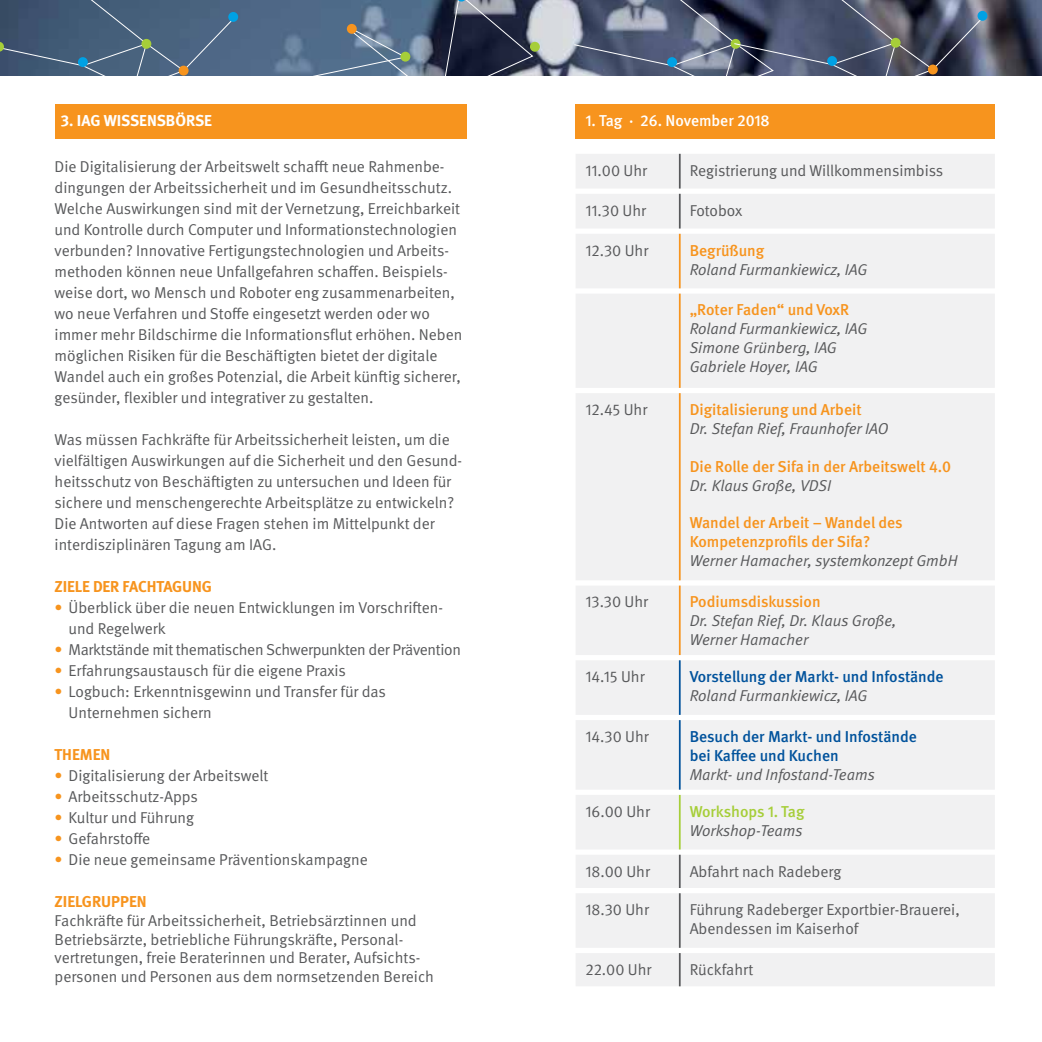
<style>
.page{position:relative;width:1042px;height:1042px;background:#fff}
.page>*{position:absolute;margin:0;border:0;box-sizing:border-box;transform-origin:0 0}
.t1{font:15.75px/21px "DGUV Meta";color:#58595b}
.t2{font:italic 15.75px/18.9px "DGUV Meta";color:#58595b}
.t3{font:500 15.75px/18.9px "DGUV Meta";color:#f7941e}
.t4{font:500 15.75px/18.9px "DGUV Meta";color:#00529c}
.t5{font:15.75px "DGUV Meta";letter-spacing:-.02em;color:#58595b}
.t6{font:700 15.75px "DGUV Meta";letter-spacing:-.01em;color:#f7941e}
.t7{font:500 15.75px "DGUV Meta";color:#fff}
.t8{font:700 15.75px "DGUV Meta";color:#fff}
.t9{font:500 15.75px "DGUV Meta";letter-spacing:-.005em;color:#a6ce39}
.s1{color:#f7941e}
</style>
<div class="page">
<hr style="left:55px;top:74px;width:411px;height:2px;background:#00529c">
<hr style="left:575px;top:74px;width:412px;height:2px;background:#00529c">
<div style="left:55px;top:104px;width:411px;height:35px;background:#f7941e"></div>
<div style="left:575px;top:104px;width:420px;height:35px;background:#f7941e"></div>
<div style="left:576px;top:154px;width:419px;height:832px;background:#f1f1f2"></div>
<hr style="left:679px;top:154px;width:1px;height:35px;background:#58595b">
<hr style="left:679px;top:194px;width:1px;height:34px;background:#58595b">
<hr style="left:679px;top:855px;width:1px;height:33px;background:#58595b">
<hr style="left:679px;top:893px;width:1px;height:55px;background:#58595b">
<hr style="left:679px;top:953px;width:1px;height:33px;background:#58595b">
<hr style="left:679px;top:234px;width:1px;height:54px;background:#f7941e">
<hr style="left:679px;top:294px;width:1px;height:94px;background:#f7941e">
<hr style="left:679px;top:393px;width:1px;height:187px;background:#f7941e">
<hr style="left:679px;top:585px;width:1px;height:70px;background:#f7941e">
<hr style="left:679px;top:660px;width:1px;height:55px;background:#00529c">
<hr style="left:679px;top:720px;width:1px;height:69px;background:#00529c">
<hr style="left:679px;top:795px;width:1px;height:54px;background:#a6ce39">
<img style="left:233px;top:0;width:809px;height:75px">
<svg style="left:304px;top:29px;width:127px;height:47px;background:#627a95"></svg>
<div style="left:347px;top:24px;width:10px;height:10px;background:#f7941e;border-radius:50%"></div>
<div style="left:228px;top:12px;width:10px;height:10px;background:#00a1e4;border-radius:50%"></div>
<div style="left:400px;top:52px;width:10px;height:10px;background:#a6ce39;border-radius:50%"></div>
<svg style="left:442px;top:0;width:91px;height:76px;background:#363b50"></svg>
<svg style="left:0;top:0;width:233px;height:76px;background:#49627c"></svg>
<div style="left:530px;top:42px;width:10px;height:10px;background:#a6ce39;border-radius:50%"></div>
<svg style="left:574px;top:0;width:408px;height:76px;background:#545b72"></svg>
<div style="left:827px;top:56px;width:10px;height:10px;background:#00a1e4;border-radius:50%"></div>
<div style="left:890px;top:38px;width:10px;height:10px;background:#a6ce39;border-radius:50%"></div>
<div style="left:977px;top:11px;width:10px;height:10px;background:#00a1e4;border-radius:50%"></div>
<div style="left:928px;top:65px;width:10px;height:9px;background:#f7941e;border-radius:50%"></div>
<p class="t8" style="left:61px;top:111px;width:153px">3. IAG WISSENSBÖRSE</p>
<p class="t1" style="left:55px;top:156px;width:409px">Die Digitalisierung der Arbeitswelt schafft neue Rahmenbe&shy;dingungen der Arbeitssicherheit und im Gesundheitsschutz.<br>Welche Auswirkungen sind mit der Vernetzung, Erreichbarkeit und Kontrolle durch Computer und Informationstechnologien verbunden? Innovative Fertigungstechnologien und Arbeits&shy;methoden können neue Unfallgefahren schaffen. Beispiels&shy;weise dort, wo Mensch und Roboter eng zusammenarbeiten, wo neue Verfahren und Stoffe eingesetzt werden oder wo immer mehr Bildschirme die Informationsflut erhöhen. Neben möglichen Risiken für die Beschäftigten bietet der digitale Wandel auch ein großes Potenzial, die Arbeit künftig sicherer, gesünder, flexibler und integrativer zu gestalten.</p>
<p class="t1" style="left:55px;top:429px;width:409px">Was müssen Fachkräfte für Arbeitssicherheit leisten, um die vielfältigen Auswirkungen auf die Sicherheit und den Gesund&shy;heitsschutz von Beschäftigten zu untersuchen und Ideen für sichere und menschengerechte Arbeitsplätze zu entwickeln?<br>Die Antworten auf diese Fragen stehen im Mittelpunkt der interdisziplinären Tagung am IAG.</p>
<p class="t6" style="left:55px;top:577px;width:159px">ZIELE DER FACHTAGUNG</p>
<p class="t1" style="left:69px;top:597px;width:376px;text-indent:-14px"><span class="s1">•</span> Überblick über die neuen Entwicklungen im Vorschriften&shy;und Regelwerk</p>
<p class="t5" style="left:55px;top:640px;width:408px"><span class="s1">•</span> Marktstände mit thematischen Schwerpunkten der Prävention</p>
<p class="t1" style="left:55px;top:660px;width:293px"><span class="s1">•</span> Erfahrungsaustausch für die eigene Praxis</p>
<p class="t1" style="left:69px;top:681px;width:319px;text-indent:-14px"><span class="s1">•</span> Logbuch: Erkenntnisgewinn und Transfer für das<br>Unternehmen sichern</p>
<p class="t6" style="left:55px;top:745px;width:57px">THEMEN</p>
<p class="t1" style="left:55px;top:765px;width:215px"><span class="s1">•</span> Digitalisierung der Arbeitswelt</p>
<p class="t1" style="left:55px;top:786px;width:145px"><span class="s1">•</span> Arbeitsschutz-Apps</p>
<p class="t1" style="left:55px;top:807px;width:141px"><span class="s1">•</span> Kultur und Führung</p>
<p class="t1" style="left:55px;top:828px;width:97px"><span class="s1">•</span> Gefahrstoffe</p>
<p class="t1" style="left:55px;top:849px;width:315px"><span class="s1">•</span> Die neue gemeinsame Präventionskampagne</p>
<p class="t6" style="left:55px;top:892px;width:94px">ZIELGRUPPEN</p>
<p class="t1" style="left:55px;top:911px;width:381px;line-height:18.9px">Fachkräfte für Arbeitssicherheit, Betriebsärztinnen und Betriebsärzte, betriebliche Führungskräfte, Personal&shy;vertretungen, freie Beraterinnen und Berater, Aufsichts&shy;personen und Personen aus dem normsetzenden Bereich</p>
<p class="t7" style="left:585px;top:111px;width:186px">1. Tag · 26. November 2018</p>
<p class="t1" style="left:585px;top:160px;width:63px">11.00 Uhr</p>
<p class="t1" style="left:690px;top:160px;width:255px">Registrierung und Willkommensimbiss</p>
<p class="t1" style="left:585px;top:200px;width:62px">11.30 Uhr</p>
<p class="t1" style="left:690px;top:200px;width:54px">Fotobox</p>
<p class="t1" style="left:585px;top:240px;width:64px">12.30 Uhr</p>
<p class="t3" style="left:690px;top:241px;width:76px">Begrüßung</p>
<p class="t2" style="left:690px;top:260px;width:179px">Roland Furmankiewicz, IAG</p>
<p class="t3" style="left:690px;top:301px;width:161px">„Roter Faden“ und VoxR</p>
<p class="t2" style="left:690px;top:320px;width:179px">Roland Furmankiewicz, IAG<br>Simone Grünberg, IAG<br>Gabriele Hoyer, IAG</p>
<p class="t1" style="left:585px;top:399px;width:63px">12.45 Uhr</p>
<p class="t3" style="left:690px;top:400px;width:173px">Digitalisierung und Arbeit</p>
<p class="t2" style="left:690px;top:419px;width:200px">Dr. Stefan Rief, Fraunhofer IAO</p>
<p class="t3" style="left:690px;top:457px;width:263px">Die Rolle der Sifa in der Arbeitswelt 4.0</p>
<p class="t2" style="left:690px;top:476px;width:143px">Dr. Klaus Große, VDSI</p>
<p class="t3" style="left:690px;top:514px;width:215px">Wandel der Arbeit – Wandel des<br>Kompetenzprofils der Sifa?</p>
<p class="t2" style="left:690px;top:552px;width:269px">Werner Hamacher, systemkonzept GmbH</p>
<p class="t1" style="left:585px;top:592px;width:64px">13.30 Uhr</p>
<p class="t3" style="left:690px;top:593px;width:132px">Podiumsdiskussion</p>
<p class="t2" style="left:690px;top:612px;width:208px">Dr. Stefan Rief, Dr. Klaus Große,<br>Werner Hamacher</p>
<p class="t1" style="left:585px;top:666px;width:61px">14.15 Uhr</p>
<p class="t4" style="left:690px;top:668px;width:255px">Vorstellung der Markt- und Infostände</p>
<p class="t2" style="left:690px;top:686px;width:179px">Roland Furmankiewicz, IAG</p>
<p class="t1" style="left:585px;top:726px;width:65px">14.30 Uhr</p>
<p class="t4" style="left:690px;top:727px;width:229px">Besuch der Markt- und Infostände bei Kaffee und Kuchen</p>
<p class="t2" style="left:690px;top:765px;width:187px">Markt- und Infostand-Teams</p>
<p class="t1" style="left:585px;top:801px;width:66px">16.00 Uhr</p>
<p class="t9" style="left:690px;top:802px;width:116px">Workshops 1. Tag</p>
<p class="t2" style="left:690px;top:821px;width:114px">Workshop-Teams</p>
<p class="t1" style="left:585px;top:861px;width:66px">18.00 Uhr</p>
<p class="t1" style="left:690px;top:861px;width:153px">Abfahrt nach Radeberg</p>
<p class="t1" style="left:585px;top:899px;width:65px">18.30 Uhr</p>
<p class="t1" style="left:690px;top:900px;width:272px;line-height:18.9px">Führung Radeberger Exportbier-Brauerei,<br>Abendessen im Kaiserhof</p>
<p class="t1" style="left:585px;top:959px;width:67px">22.00 Uhr</p>
<p class="t1" style="left:690px;top:959px;width:65px">Rückfahrt</p>
</div>
